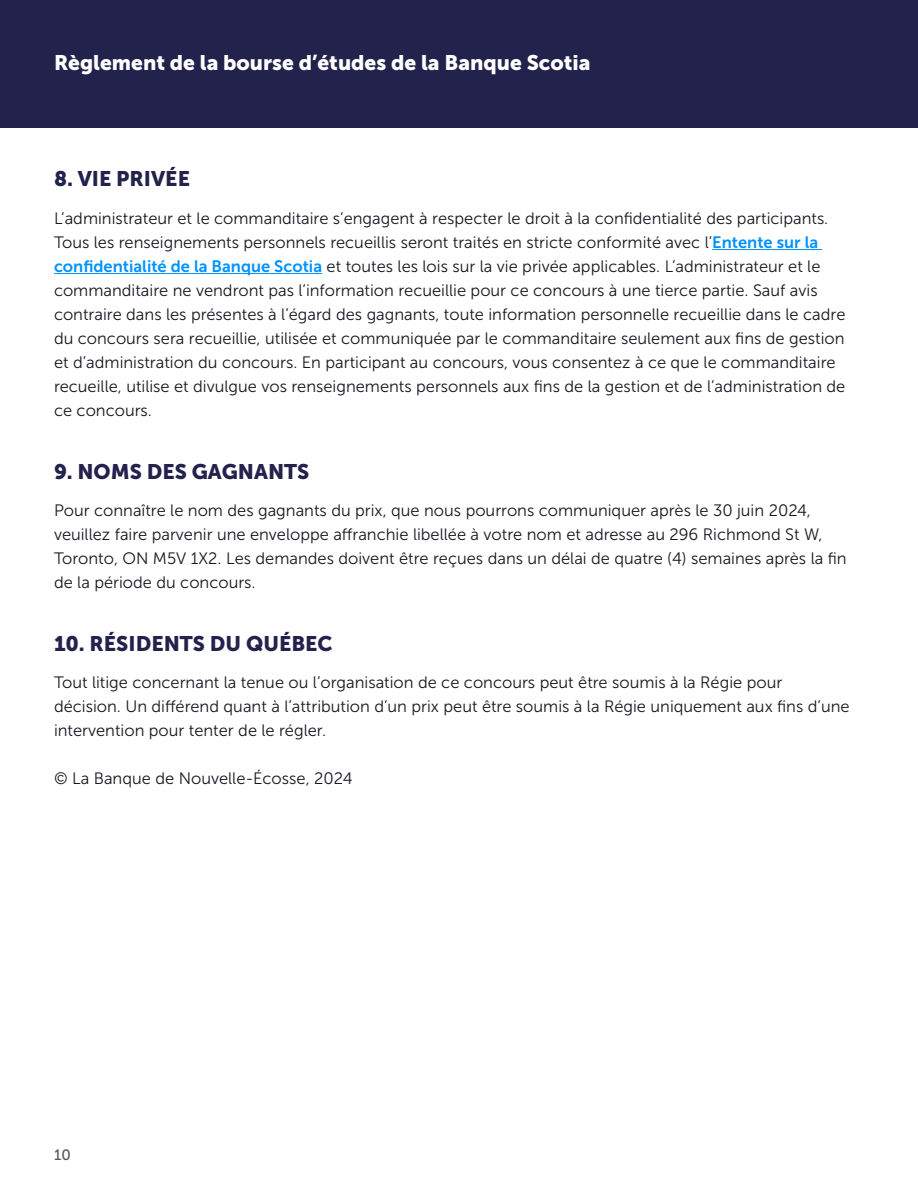
<style>
.page{position:relative;width:918px;height:1188px;background:#fff}
.page>*{position:absolute;margin:0;border:0;box-sizing:border-box;transform-origin:0 0}
.t1{font:21px "Museo Sans 900";color:#22224c}
.t2{font:21px "Museo Sans 900";color:#fff}
.t3{font:16.5px/24px "Museo Sans 300";color:#161920}
.t4{font:15px "Museo Sans 500";color:#50595e}
.s1{font-family:"Museo Sans 700";color:#0092ff}
</style>
<div class="page">
<div style="left:0;top:0;width:918px;height:127px;background:#22224c"></div>
<hr style="left:712px;top:249px;width:110px;height:1px;background:#0092ff">
<hr style="left:54px;top:273px;width:268px;height:1px;background:#0092ff">
<p class="t2" style="left:54px;top:50px;width:538px">Règlement de la bourse d’études de la Banque Scotia</p>
<p class="t1" style="left:54px;top:167px;width:138px">8. VIE PRIVÉE</p>
<p class="t3" style="left:54px;top:206px;width:793px">L’administrateur et le commanditaire s’engagent à respecter le droit à la confidentialité des participants.<br>Tous les renseignements personnels recueillis seront traités en stricte conformité avec l’<span class="s1">Entente sur la confidentialité de la Banque Scotia</span> et toutes les lois sur la vie privée applicables. L’administrateur et le commanditaire ne vendront pas l’information recueillie pour ce concours à une tierce partie. Sauf avis contraire dans les présentes à l’égard des gagnants, toute information personnelle recueillie dans le cadre du concours sera recueillie, utilisée et communiquée par le commanditaire seulement aux fins de gestion et d’administration du concours. En participant au concours, vous consentez à ce que le commanditaire recueille, utilise et divulgue vos renseignements personnels aux fins de la gestion et de l’administration de ce concours.</p>
<p class="t1" style="left:54px;top:459px;width:257px">9. NOMS DES GAGNANTS</p>
<p class="t3" style="left:54px;top:498px;width:794px">Pour connaître le nom des gagnants du prix, que nous pourrons communiquer après le 30 juin 2024, veuillez faire parvenir une enveloppe affranchie libellée à votre nom et adresse au 296 Richmond St W, Toronto, ON M5V 1X2. Les demandes doivent être reçues dans un délai de quatre (4) semaines après la fin de la période du concours.</p>
<p class="t1" style="left:54px;top:631px;width:280px">10. RÉSIDENTS DU QUÉBEC</p>
<p class="t3" style="left:54px;top:671px;width:797px">Tout litige concernant la tenue ou l’organisation de ce concours peut être soumis à la Régie pour décision. Un différend quant à l’attribution d’un prix peut être soumis à la Régie uniquement aux fins d’une intervention pour tenter de le régler.</p>
<p class="t3" style="left:54px;top:767px;width:300px">© La Banque de Nouvelle-Écosse, 2024</p>
<p class="t4" style="left:54px;top:1147px;width:18px">10</p>
</div>
